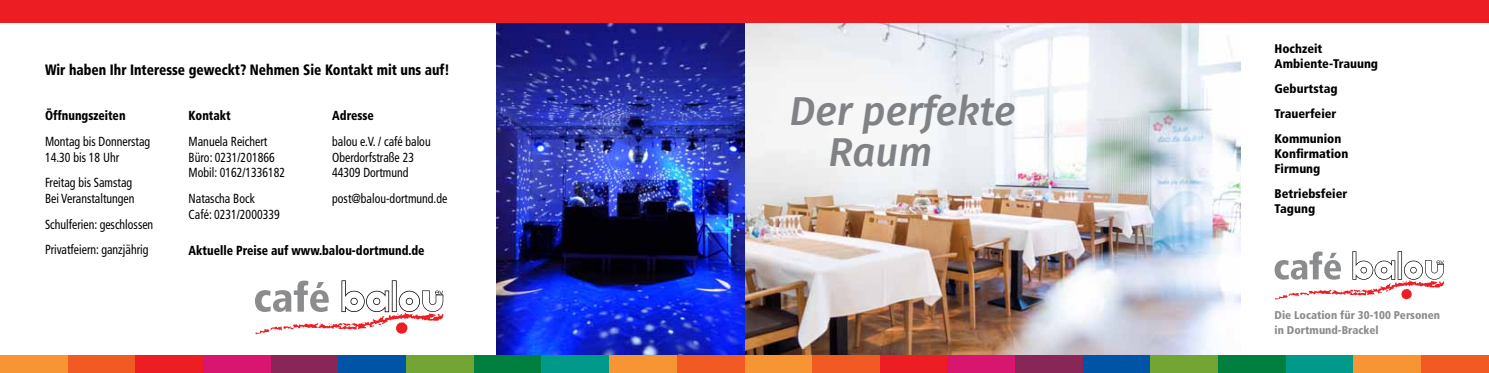
<style>
.page{position:relative;width:1489px;height:373px;background:#fff}
.page>*{position:absolute;margin:0;border:0;box-sizing:border-box;transform-origin:0 0}
.t1{font:italic 500 40.38px/41.5px "Fira Sans";color:#808285}
.t2{font:900 condensed 15px "Frutiger LT Std";color:#000;scale:.9 1}
.t3{font:condensed 13.12px/15.6px "Frutiger LT Std";color:#000;scale:.9 1}
.t4{font:900 condensed 13.12px "Frutiger LT Std";color:#000;scale:.9 1}
.t5{font:900 condensed 12.5px/15px "Frutiger LT Std";color:#000}
.t6{font:900 condensed 11.25px/15px "Frutiger LT Std";color:#8a8c8e}
</style>
<div class="page">
<img style="left:744px;top:22px;width:496px;height:332px">
<svg style="left:1274px;top:251px;width:169px;height:48px"></svg>
<div style="left:744px;top:0;width:744px;height:22px;background:#ed1d24"></div>
<div style="left:744px;top:354px;width:68px;height:18px;background:#f79433"></div>
<div style="left:812px;top:354px;width:67px;height:18px;background:#f15a22"></div>
<div style="left:879px;top:354px;width:68px;height:18px;background:#ed1d24"></div>
<div style="left:947px;top:354px;width:68px;height:18px;background:#d9166f"></div>
<div style="left:1015px;top:354px;width:67px;height:18px;background:#872657"></div>
<div style="left:1082px;top:354px;width:68px;height:18px;background:#0054a6"></div>
<div style="left:1150px;top:354px;width:68px;height:18px;background:#73a534"></div>
<div style="left:1218px;top:354px;width:67px;height:18px;background:#007f3e"></div>
<div style="left:1285px;top:354px;width:68px;height:18px;background:#00998a"></div>
<div style="left:1353px;top:354px;width:68px;height:18px;background:#f79433"></div>
<div style="left:1421px;top:354px;width:67px;height:18px;background:#f15a22"></div>
<img style="left:496px;top:22px;width:248px;height:332px">
<div style="left:0;top:0;width:744px;height:22px;background:#ed1d24"></div>
<svg style="left:255px;top:280px;width:188px;height:53px"></svg>
<div style="left:0;top:354px;width:68px;height:18px;background:#f79433"></div>
<div style="left:68px;top:354px;width:67px;height:18px;background:#f15a22"></div>
<div style="left:135px;top:354px;width:68px;height:18px;background:#ed1d24"></div>
<div style="left:203px;top:354px;width:68px;height:18px;background:#d9166f"></div>
<div style="left:271px;top:354px;width:67px;height:18px;background:#872657"></div>
<div style="left:338px;top:354px;width:68px;height:18px;background:#0054a6"></div>
<div style="left:406px;top:354px;width:68px;height:18px;background:#73a534"></div>
<div style="left:474px;top:354px;width:67px;height:18px;background:#007f3e"></div>
<div style="left:541px;top:354px;width:68px;height:18px;background:#00998a"></div>
<div style="left:609px;top:354px;width:67px;height:18px;background:#f79433"></div>
<div style="left:676px;top:354px;width:68px;height:18px;background:#f15a22"></div>
<p class="t2" style="left:45px;top:61px;width:451px">Wir haben Ihr Interesse geweckt? Nehmen Sie Kontakt mit uns auf!</p>
<p class="t4" style="left:45px;top:108px;width:91px">Öffnungszeiten</p>
<p class="t3" style="left:45px;top:133px;width:118px">Montag bis Donnerstag<br>14.30 bis 18 Uhr</p>
<p class="t3" style="left:45px;top:175px;width:101px">Freitag bis Samstag<br>Bei Veranstaltungen</p>
<p class="t3" style="left:45px;top:211px;width:122px;line-height:25.6px">Schulferien: geschlossen<br>Privatfeiern: ganzjährig</p>
<p class="t4" style="left:332px;top:108px;width:48px">Adresse</p>
<p class="t3" style="left:332px;top:133px;width:111px">balou e.V. / café balou<br>Oberdorfstraße 23<br>44309 Dortmund</p>
<p class="t3" style="left:332px;top:190px;width:129px">post@balou-dortmund.de</p>
<p class="t4" style="left:189px;top:241px;width:264px">Aktuelle Preise auf www.balou-dortmund.de</p>
<p class="t4" style="left:189px;top:108px;width:48px">Kontakt</p>
<p class="t3" style="left:189px;top:133px;width:109px">Manuela Reichert<br>Büro: 0231/201866<br>Mobil: 0162/1336182</p>
<p class="t3" style="left:189px;top:190px;width:103px">Natascha Bock<br>Café: 0231/2000339</p>
<h1 class="t1" style="left:828px;top:87px;width:188px;text-indent:-39px">Der perfekte<br>Raum</h1>
<p class="t5" style="left:1274px;top:41px;width:105px">Hochzeit<br>Ambiente-Trauung</p>
<p class="t5" style="left:1274px;top:76px;width:68px;line-height:25px">Geburtstag<br>Trauerfeier<br>Kommunion</p>
<p class="t5" style="left:1274px;top:146px;width:75px">Konfirmation<br>Firmung</p>
<p class="t5" style="left:1274px;top:186px;width:74px">Betriebsfeier<br>Tagung</p>
<p class="t6" style="left:1274px;top:307px;width:167px">Die Location für 30-100 Personen in Dortmund-Brackel</p>
</div>
